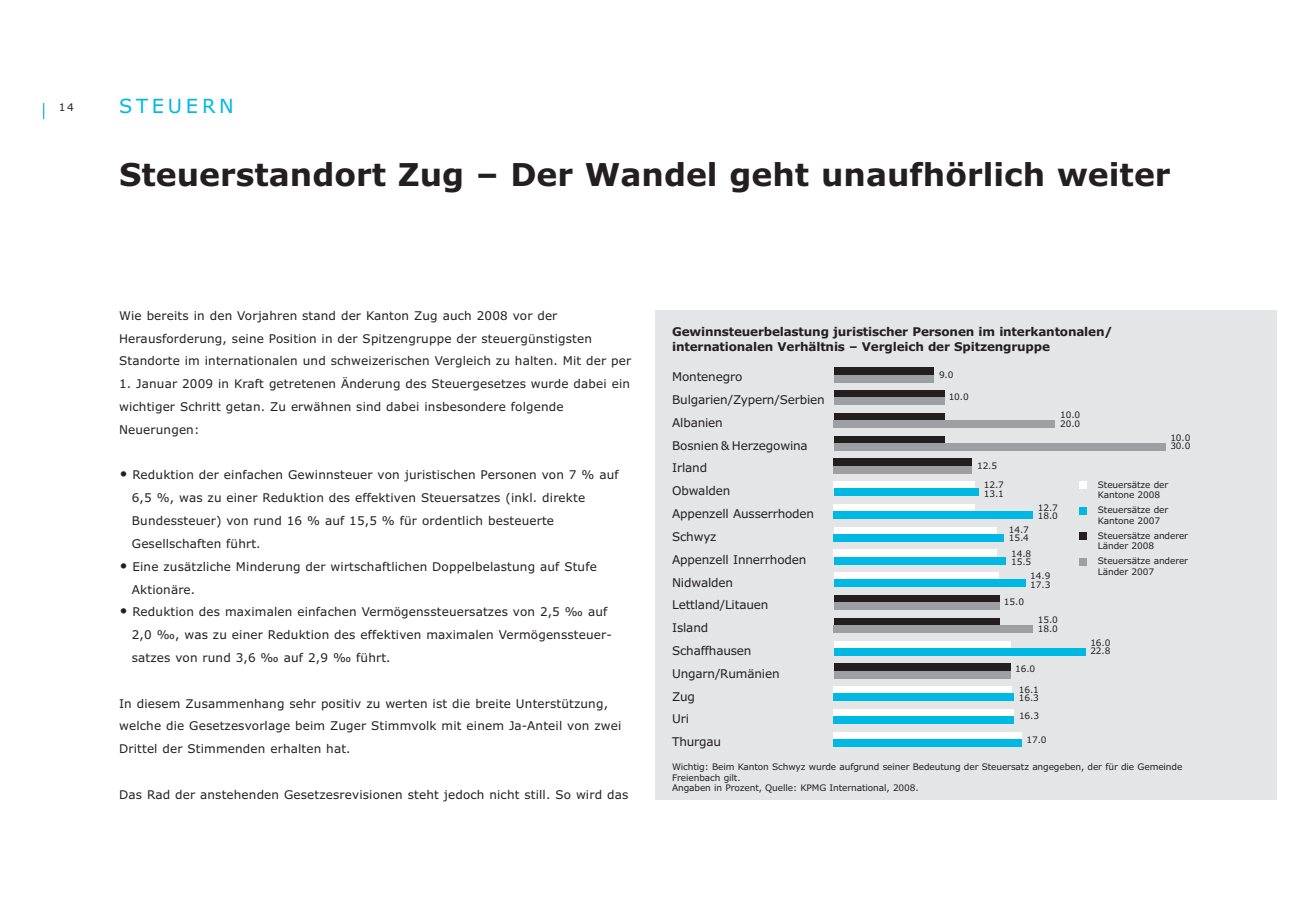
<style>
.page{position:relative;width:1289px;height:919px;background:#fff}
.page>*{position:absolute;margin:0;border:0;box-sizing:border-box;transform-origin:0 0}
.t1{font:700 31.5px "Verdana";color:#231f20}
.t2{font:19.5px "Verdana";letter-spacing:.19em;color:#00b8e4}
.t3{font:12px/22.8px "Verdana";letter-spacing:.01em;color:#231f20}
.t4{font:12px/22.8px "Verdana";letter-spacing:-.015em;color:#231f20}
.t5{font:700 12px/15px "Verdana";letter-spacing:-.015em;color:#231f20}
.t6{font:10.65px "Verdana";color:#231f20}
.t7{font:9px/8.2px "Verdana";letter-spacing:-.015em;color:#231f20}
</style>
<div class="page">
<svg style="left:43px;top:103px;width:1px;height:16px"></svg>
<div style="left:655px;top:310px;width:621px;height:489px;background:#e4e5e7"></div>
<div style="left:833px;top:368px;width:100px;height:7px;background:#231f20"></div>
<div style="left:1079px;top:481px;width:7px;height:7px;background:#fff"></div>
<div style="left:833px;top:375px;width:100px;height:7px;background:#9d9fa2"></div>
<div style="left:833px;top:390px;width:111px;height:8px;background:#231f20"></div>
<div style="left:833px;top:398px;width:111px;height:7px;background:#9d9fa2"></div>
<div style="left:833px;top:413px;width:111px;height:7px;background:#231f20"></div>
<div style="left:833px;top:420px;width:221px;height:8px;background:#9d9fa2"></div>
<div style="left:833px;top:436px;width:111px;height:7px;background:#231f20"></div>
<div style="left:833px;top:443px;width:332px;height:7px;background:#9d9fa2"></div>
<div style="left:833px;top:459px;width:139px;height:7px;background:#231f20"></div>
<div style="left:833px;top:466px;width:139px;height:7px;background:#9d9fa2"></div>
<div style="left:833px;top:481px;width:142px;height:8px;background:#fff"></div>
<div style="left:833px;top:489px;width:145px;height:7px;background:#00b8e4"></div>
<div style="left:833px;top:504px;width:142px;height:7px;background:#fff"></div>
<div style="left:833px;top:511px;width:199px;height:7px;background:#00b8e4"></div>
<div style="left:833px;top:527px;width:163px;height:7px;background:#fff"></div>
<div style="left:833px;top:534px;width:170px;height:7px;background:#00b8e4"></div>
<div style="left:833px;top:550px;width:164px;height:7px;background:#fff"></div>
<div style="left:833px;top:557px;width:172px;height:7px;background:#00b8e4"></div>
<div style="left:833px;top:572px;width:165px;height:8px;background:#fff"></div>
<div style="left:833px;top:580px;width:192px;height:7px;background:#00b8e4"></div>
<div style="left:833px;top:595px;width:166px;height:7px;background:#231f20"></div>
<div style="left:833px;top:602px;width:166px;height:7px;background:#9d9fa2"></div>
<div style="left:833px;top:618px;width:166px;height:7px;background:#231f20"></div>
<div style="left:833px;top:625px;width:199px;height:7px;background:#9d9fa2"></div>
<div style="left:833px;top:641px;width:177px;height:7px;background:#fff"></div>
<div style="left:833px;top:648px;width:252px;height:7px;background:#00b8e4"></div>
<div style="left:833px;top:663px;width:177px;height:8px;background:#231f20"></div>
<div style="left:833px;top:671px;width:177px;height:7px;background:#9d9fa2"></div>
<div style="left:833px;top:709px;width:181px;height:7px;background:#fff"></div>
<div style="left:833px;top:716px;width:181px;height:7px;background:#00b8e4"></div>
<div style="left:833px;top:732px;width:188px;height:7px;background:#fff"></div>
<div style="left:833px;top:739px;width:188px;height:7px;background:#00b8e4"></div>
<div style="left:1079px;top:507px;width:7px;height:7px;background:#00b8e4"></div>
<div style="left:1079px;top:532px;width:7px;height:7px;background:#231f20"></div>
<div style="left:1079px;top:558px;width:7px;height:7px;background:#9d9fa2"></div>
<div style="left:833px;top:686px;width:178px;height:7px;background:#fff"></div>
<div style="left:833px;top:693px;width:181px;height:7px;background:#00b8e4"></div>
<p class="t6" style="left:59px;top:101px;width:16px">14</p>
<h2 class="t2" style="left:119px;top:95px;width:116px">STEUERN</h2>
<h1 class="t1" style="left:119px;top:156px;width:1052px">Steuerstandort Zug – Der Wandel geht unaufhörlich weiter</h1>
<p class="t3" style="left:119px;top:304px;width:513px">Wie bereits in den Vorjahren stand der Kanton Zug auch 2008 vor der<br>Herausforderung, seine Position in der Spitzengruppe der steuergünstigsten<br>Standorte im internationalen und schweizerischen Vergleich zu halten. Mit der per</p>
<p class="t3" style="left:119px;top:372px;width:512px">1. Januar 2009 in Kraft getretenen Änderung des Steuergesetzes wurde dabei ein wichtiger Schritt getan. Zu erwähnen sind dabei insbesondere folgende<br>Neuerungen:</p>
<p class="t3" style="left:132px;top:464px;width:488px">Reduktion der einfachen Gewinnsteuer von juristischen Personen von 7 % auf 6,5 %, was zu einer Reduktion des effektiven Steuersatzes (inkl. direkte Bundessteuer) von rund 16 % auf 15,5 % für ordentlich besteuerte Gesellschaften führt.<br>Eine zusätzliche Minderung der wirtschaftlichen Doppelbelastung auf Stufe Aktionäre.<br>Reduktion des maximalen einfachen Vermögenssteuersatzes von 2,5 ‰ auf 2,0 ‰, was zu einer Reduktion des effektiven maximalen Vermögenssteuer&shy;satzes von rund 3,6 ‰ auf 2,9 ‰ führt.</p>
<p class="t3" style="left:119px;top:692px;width:504px">In diesem Zusammenhang sehr positiv zu werten ist die breite Unterstützung, welche die Gesetzesvorlage beim Zuger Stimmvolk mit einem Ja-Anteil von zwei<br>Drittel der Stimmenden erhalten hat.</p>
<p class="t3" style="left:119px;top:783px;width:511px">Das Rad der anstehenden Gesetzesrevisionen steht jedoch nicht still. So wird das</p>
<p class="t5" style="left:672px;top:324px;width:442px">Gewinnsteuerbelastung juristischer Personen im interkantonalen/ internationalen Verhältnis – Vergleich der Spitzengruppe</p>
<p class="t4" style="left:672px;top:365px;width:154px">Montenegro<br>Bulgarien/Zypern/Serbien<br>Albanien<br>Bosnien &amp; Herzegowina<br>Irland<br>Obwalden<br>Appenzell Ausserrhoden<br>Schwyz<br>Appenzell Innerrhoden<br>Nidwalden<br>Lettland/Litauen<br>Island<br>Schaffhausen<br>Ungarn/Rumänien<br>Zug<br>Uri<br>Thurgau</p>
<p class="t7" style="left:672px;top:761px;width:512px;line-height:10.5px">Wichtig: Beim Kanton Schwyz wurde aufgrund seiner Bedeutung der Steuersatz angegeben, der für die Gemeinde<br>Freienbach gilt.<br>Angaben in Prozent, Quelle: KPMG International, 2008.</p>
<p class="t7" style="left:939px;top:370px;width:16px">9.0</p>
<p class="t7" style="left:948px;top:393px;width:22px">10.0</p>
<p class="t7" style="left:1060px;top:411px;width:22px">10.0<br>20.0</p>
<p class="t7" style="left:1170px;top:434px;width:22px">10.0<br>30.0</p>
<p class="t7" style="left:977px;top:461px;width:22px">12.5</p>
<p class="t7" style="left:983px;top:481px;width:22px">12.7<br>13.1</p>
<p class="t7" style="left:1097px;top:479px;width:72px;line-height:10.5px">Steuersätze der<br>Kantone 2008</p>
<p class="t7" style="left:1097px;top:505px;width:72px;line-height:10.5px">Steuersätze der<br>Kantone 2007</p>
<p class="t7" style="left:1097px;top:530px;width:92px;line-height:10.5px">Steuersätze anderer<br>Länder 2008</p>
<p class="t7" style="left:1097px;top:556px;width:92px;line-height:10.5px">Steuersätze anderer<br>Länder 2007</p>
<p class="t7" style="left:1037px;top:504px;width:22px">12.7<br>18.0</p>
<p class="t7" style="left:1008px;top:525px;width:22px">14.7<br>15.4</p>
<p class="t7" style="left:1011px;top:549px;width:22px">14.8<br>15.5</p>
<p class="t7" style="left:1030px;top:572px;width:22px">14.9<br>17.3</p>
<p class="t7" style="left:1037px;top:616px;width:22px">15.0<br>18.0</p>
<p class="t7" style="left:1003px;top:598px;width:22px">15.0</p>
<p class="t7" style="left:1090px;top:638px;width:22px">16.0<br>22.8</p>
<p class="t7" style="left:1015px;top:665px;width:22px">16.0</p>
<p class="t7" style="left:1018px;top:711px;width:22px">16.3</p>
<p class="t7" style="left:1026px;top:735px;width:22px">17.0</p>
<p class="t7" style="left:1018px;top:685px;width:22px">16.1<br>16.3</p>
</div>
